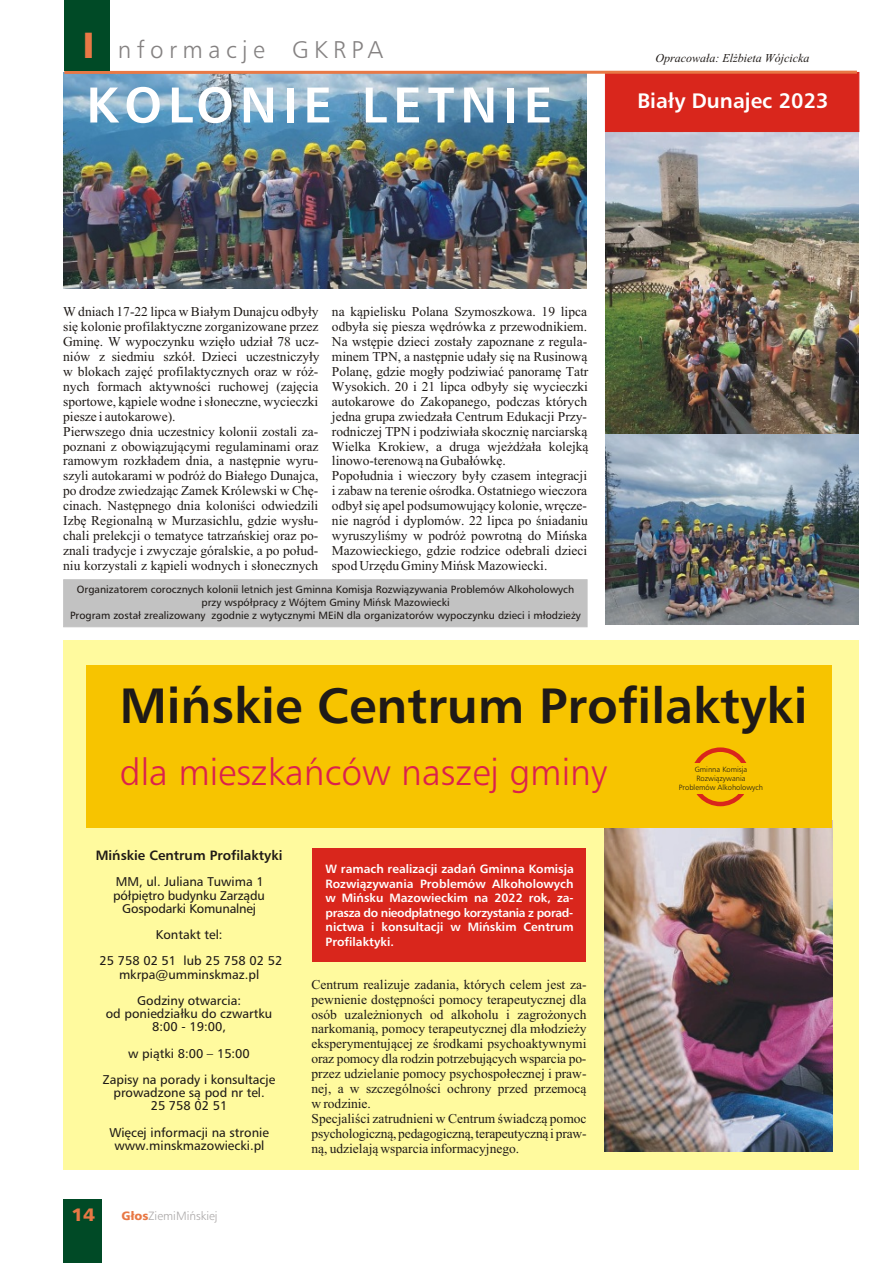
<style>
.page{position:relative;width:894px;height:1263px;background:#fff}
.page>*{position:absolute;margin:0;border:0;box-sizing:border-box;transform-origin:0 0}
.t1{font:700 50.4px "G Frutiger IEE";letter-spacing:.12em;color:#fff}
.t2{font:700 49.65px "G Frutiger IEE";color:#1f1a17}
.t3{font:37.35px "G Frutiger Lt IEE";color:#db214d}
.t4{font:24.3px "G Frutiger Lt IEE";letter-spacing:.225em;color:#858282}
.t5{font:700 21px "G Frutiger IEE";color:#fff}
.t6{font:700 18px "G Frutiger Bl IEE";color:#e87845;scale:1.07 1}
.t7{font:13.5px/15px "Times New Roman CE";color:#1f1a17}
.t8{font:700 13.5px "G Frutiger IEE";color:#1f1a17}
.t9{font:12.75px/13.2px "G Frutiger IEE";color:#1f1a17;text-align:center}
.t10{font:700 12px/14.5px "G Frutiger IEE";color:#fff;text-align:justify}
.t11{font:italic 12px "Times New Roman CE";color:#1f1a17}
.t12{font:12px "G Frutiger Lt IEE";color:#aba8a8}
.t13{font:10.5px/13px "G Frutiger IEE";color:#1f1a17;text-align:center}
.t14{font:7.65px/9.1px "G Frutiger Lt IEE";color:#1f1a17;text-align:center}
.s1{font-family:"G Frutiger Bl IEE";font-weight:700;font-size:36.45px;color:#e87845}
.s2{font-family:"G Frutiger Bl IEE";font-weight:700;color:#e87845}
</style>
<div class="page">
<img style="left:605px;top:132px;width:254px;height:302px">
<div style="left:605px;top:72px;width:254px;height:60px;background:#d9261c"></div>
<img style="left:63px;top:72px;width:524px;height:216px">
<hr style="left:64px;top:71px;width:793px;height:3px;background:#e87845">
<div style="left:64px;top:0;width:46px;height:71px;background:#004a26"></div>
<div style="left:64px;top:1199px;width:38px;height:64px;background:#004a26"></div>
<img style="left:605px;top:434px;width:254px;height:190px">
<div style="left:63px;top:641px;width:796px;height:529px;background:#fffa9e"></div>
<img style="left:605px;top:827px;width:227px;height:325px">
<div style="left:312px;top:848px;width:274px;height:114px;background:#d9261c"></div>
<div style="left:86px;top:665px;width:746px;height:162px;background:#f7c400"></div>
<div style="left:691px;top:747px;width:59px;height:59px;border:4px solid #d9261c;border-radius:50%"></div>
<div style="left:691px;top:763px;width:60px;height:30px;background:#f7c400"></div>
<div style="left:64px;top:580px;width:523px;height:47px;background:#c2c2c2"></div>
<h3 class="t4" style="left:83px;top:39px;width:302px"><span class="s1">I</span> nformacje GKRPA</h3>
<h1 class="t1" style="left:86px;top:84px;width:467px">KOLONIE LETNIE</h1>
<p class="t11" style="left:655px;top:54px;width:156px">Opracowa³a: El¿bieta Wójcicka</p>
<h3 class="t5" style="left:637px;top:92px;width:193px">Bia³y Dunajec 2023</h3>
<p class="t7" style="left:63px;top:305px;width:258px">W dniach 17-22 lipca w Bia³ym Dunajcu odby³y siê kolonie profilaktyczne zorganizowane przez Gminê. W wypoczynku wziê³o udzia³ 78 ucz&shy;niów z siedmiu szkó³. Dzieci uczestniczy³y w blokach zajêæ profilaktycznych oraz w ró¿- nych formach aktywnoœci ruchowej (zajêcia sportowe, k¹piele wodne i s³oneczne, wycieczki piesze i autokarowe).<br>Pierwszego dnia uczestnicy kolonii zostali za&shy;poznani z obowi¹zuj¹cymi regulaminami oraz ramowym rozk³adem dnia, a nastêpnie wyru&shy;szyli autokarami w podró¿ do Bia³ego Dunajca, po drodze zwiedzaj¹c Zamek Królewski w Chê&shy;cinach. Nastêpnego dnia koloniœci odwiedzili Izbê Regionaln¹ w Murzasichlu, gdzie wys³u&shy;chali prelekcji o tematyce tatrzañskiej oraz po&shy;znali tradycje i zwyczaje góralskie, a po po³ud&shy;niu korzystali z k¹pieli wodnych i s³onecznych</p>
<p class="t7" style="left:332px;top:305px;width:258px">na k¹pielisku Polana Szymoszkowa. 19 lipca odby³a siê piesza wêdrówka z przewodnikiem.<br>Na wstêpie dzieci zosta³y zapoznane z regula&shy;minem TPN, a nastêpnie uda³y siê na Rusinow¹<br>Polanê, gdzie mog³y podziwiaæ panoramê Tatr Wysokich. 20 i 21 lipca odby³y siê wycieczki autokarowe do Zakopanego, podczas których jedna grupa zwiedza³a Centrum Edukacji Przy&shy;rodniczej TPN i podziwia³a skoczniê narciarsk¹<br>Wielka Krokiew, a druga wje¿d¿a³a kolejk¹ linowo-terenow¹ na Guba³ówkê.<br>Popo³udnia i wieczory by³y czasem integracji i zabaw na terenie oœrodka. Ostatniego wieczora odby³ siê apel podsumowuj¹cy kolonie, wrêcze&shy;nie nagród i dyplomów. 22 lipca po œniadaniu wyruszyliœmy w podró¿ powrotn¹ do Miñska Mazowieckiego, gdzie rodzice odebrali dzieci spod Urzêdu Gminy Miñsk Mazowiecki.</p>
<p class="t13" style="left:70px;top:584px;width:512px">Organizatorem corocznych kolonii letnich jest Gminna Komisja Rozwi¹zywania Problemów Alkoholowych przy wspó³pracy z Wójtem Gminy Miñsk Mazowiecki<br>Program zosta³ zrealizowany zgodnie z wytycznymi MEiN dla organizatorów wypoczynku dzieci i m³odzie¿y</p>
<h2 class="t2" style="left:120px;top:685px;width:689px">Miñskie Centrum Profilaktyki</h2>
<h3 class="t3" style="left:120px;top:756px;width:489px">dla mieszkañców naszej gminy</h3>
<p class="t14" style="left:679px;top:765px;width:86px">Gminna Komisja<br>Rozwi¹zywania<br>Problemów Alkoholowych</p>
<p class="t8" style="left:96px;top:849px;width:188px">Miñskie Centrum Profilaktyki</p>
<p class="t9" style="left:113px;top:876px;width:153px">MM, ul. Juliana Tuwima 1 pó³piêtro budynku Zarz¹du<br>Gospodarki Komunalnej</p>
<p class="t9" style="left:99px;top:923px;width:184px;line-height:26.4px">Kontakt tel:<br>25 758 02 51 lub 25 758 02 52</p>
<p class="t9" style="left:119px;top:962px;width:142px;line-height:26.4px">mkrpa@umminskmaz.pl<br>Godziny otwarcia:</p>
<p class="t9" style="left:106px;top:1008px;width:168px">od poniedzia³ku do czwartku<br>8:00 - 19:00,</p>
<p class="t9" style="left:103px;top:1041px;width:174px;line-height:26.4px">w pi¹tki 8:00 – 15:00<br>Zapisy na porady i konsultacje</p>
<p class="t9" style="left:113px;top:1087px;width:153px">prowadzone s¹ pod nr tel.<br>25 758 02 51</p>
<p class="t9" style="left:109px;top:1127px;width:161px">Wiêcej informacji na stronie www.minskmazowiecki.pl</p>
<h3 class="t6" style="left:71px;top:1208px;width:24px">14</h3>
<p class="t12" style="left:121px;top:1211px;width:98px"><span class="s2">G³os</span>ZiemiMiñskiej</p>
<p class="t10" style="left:326px;top:863px;width:250px">W ramach realizacji zadañ Gminna Komisja Rozwi¹zywania Problemów Alkoholowych w Miñsku Mazowieckim na 2022 rok, za&shy;prasza do nieodp³atnego korzystania z porad&shy;nictwa i konsultacji w Miñskim Centrum Profilaktyki.</p>
<p class="t7" style="left:312px;top:978px;width:277px">Centrum realizuje zadania, których celem jest za&shy;pewnienie dostêpnoœci pomocy terapeutycznej dla osób uzale¿nionych od alkoholu i zagro¿onych narkomani¹, pomocy terapeutycznej dla m³odzie¿y eksperymentuj¹cej ze œrodkami psychoaktywnymi oraz pomocy dla rodzin potrzebuj¹cych wsparcia po&shy;przez udzielanie pomocy psychospo³ecznej i praw&shy;nej, a w szczególnoœci ochrony przed przemoc¹ w rodzinie.<br>Specjaliœci zatrudnieni w Centrum œwiadcz¹ pomoc psychologiczn¹, pedagogiczn¹, terapeutyczn¹ i praw&shy;n¹, udzielaj¹ wsparcia informacyjnego.</p>
</div>
